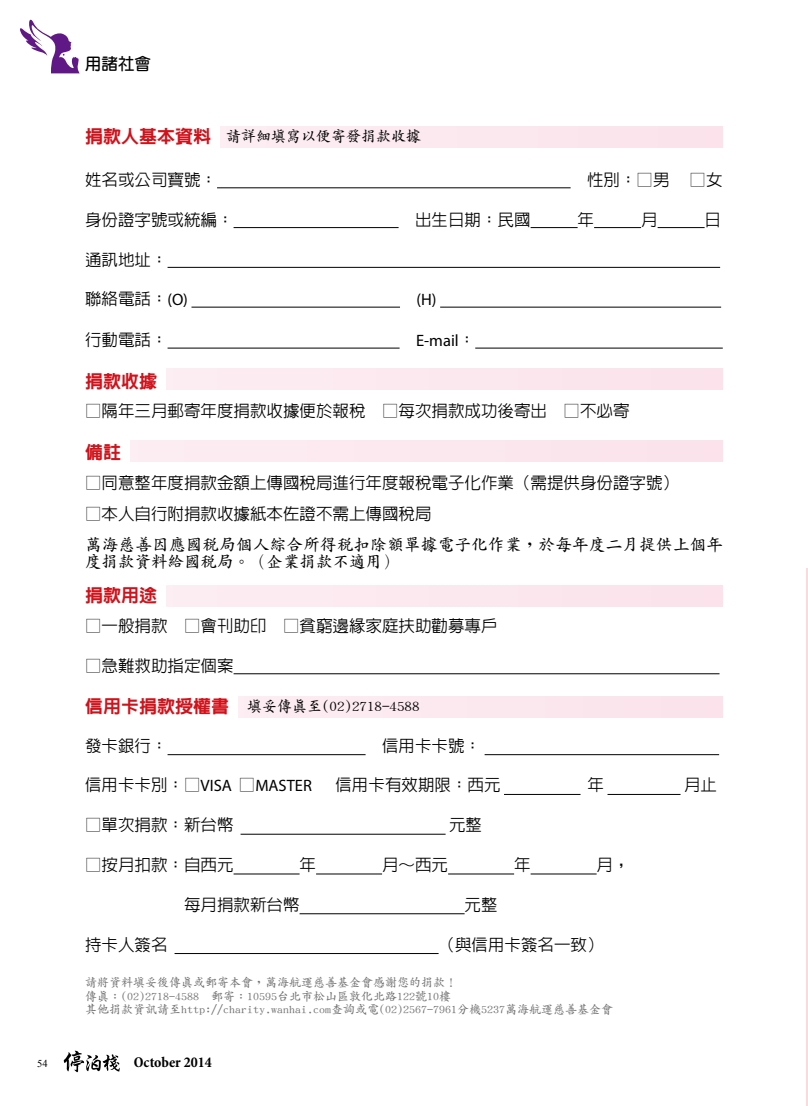
<style>
.page{position:relative;width:808px;height:1106px;background:#fff}
.page>*{position:absolute;margin:0;border:0;box-sizing:border-box;transform-origin:0 0}
.t1{font:800 18px "AR Hei B5";color:#d0121b}
.t2{font:500 16.5px "AR Hei B5";color:#000}
.t3{font:700 16.5px/16.5px "AR Kai B5";letter-spacing:.02em;color:#000}
.t4{font:16.5px "Myriad Pro";color:#000}
.t5{font:700 16.5px "AR Yuan B5";color:#000}
.t6{font:700 15px "AR Kai B5";color:#000}
.t7{font:700 condensed 15px "Minion Pro";color:#000}
.t8{font:700 12px/13.5px "AR Kai B5";color:#727171}
.t9{font:10.5px "Times New Roman";color:#000}
.s1{font-family:"AR Hei B5";font-weight:800;font-size:18px;color:#d0121b}
.s2{font-family:"Myriad Pro";font-weight:400}
.s3{font-family:"AR Hei B5";font-weight:500}
</style>
<div class="page">
<hr style="left:806px;top:569px;width:2px;height:537px;background:#fadbdb">
<div style="left:220px;top:126px;width:503px;height:21px;background:#fbe8ef"></div>
<div style="left:166px;top:369px;width:557px;height:20px;background:#fbe8ef"></div>
<div style="left:166px;top:586px;width:557px;height:21px;background:#fbe8ef"></div>
<div style="left:238px;top:696px;width:485px;height:21px;background:#fbe8ef"></div>
<div style="left:130px;top:440px;width:593px;height:21px;background:#fbe8ef"></div>
<hr style="left:217px;top:187px;width:354px;height:1px;background:#000">
<hr style="left:234px;top:227px;width:165px;height:1px;background:#000">
<hr style="left:531px;top:227px;width:47px;height:1px;background:#000">
<hr style="left:594px;top:227px;width:47px;height:1px;background:#000">
<hr style="left:658px;top:227px;width:47px;height:1px;background:#000">
<hr style="left:168px;top:267px;width:552px;height:1px;background:#000">
<hr style="left:191px;top:307px;width:209px;height:1px;background:#000">
<hr style="left:440px;top:307px;width:281px;height:1px;background:#000">
<hr style="left:168px;top:348px;width:232px;height:1px;background:#000">
<hr style="left:475px;top:348px;width:248px;height:1px;background:#000">
<hr style="left:234px;top:673px;width:485px;height:1px;background:#000">
<hr style="left:168px;top:754px;width:198px;height:1px;background:#000">
<hr style="left:485px;top:754px;width:234px;height:1px;background:#000">
<hr style="left:504px;top:794px;width:76px;height:1px;background:#000">
<hr style="left:607px;top:794px;width:73px;height:1px;background:#000">
<hr style="left:241px;top:833px;width:205px;height:1px;background:#000">
<hr style="left:234px;top:873px;width:66px;height:1px;background:#000">
<hr style="left:316px;top:873px;width:66px;height:1px;background:#000">
<hr style="left:448px;top:873px;width:66px;height:1px;background:#000">
<hr style="left:531px;top:873px;width:66px;height:1px;background:#000">
<hr style="left:300px;top:913px;width:165px;height:1px;background:#000">
<hr style="left:175px;top:953px;width:264px;height:1px;background:#000">
<svg style="left:64px;top:1050px;width:56px;height:22px"></svg>
<svg style="left:20px;top:19px;width:60px;height:54px"></svg>
<p class="t5" style="left:85px;top:56px;width:67px">用諸社會</p>
<p class="t6" style="left:85px;top:129px;width:338px"><span class="s1">捐款人基本資料</span> 請詳細填寫以便寄發捐款收據</p>
<p class="t2" style="left:85px;top:172px;width:133px">姓名或公司寶號：</p>
<p class="t2" style="left:587px;top:172px;width:137px">性別：□男 □女</p>
<p class="t2" style="left:85px;top:211px;width:150px">身份證字號或統編：</p>
<p class="t2" style="left:415px;top:211px;width:117px">出生日期：民國</p>
<p class="t2" style="left:578px;top:211px;width:18px">年</p>
<p class="t2" style="left:641px;top:211px;width:18px">月</p>
<p class="t2" style="left:705px;top:211px;width:18px">日</p>
<p class="t2" style="left:85px;top:251px;width:84px">通訊地址：</p>
<p class="t2" style="left:85px;top:291px;width:104px">聯絡電話：<span class="s2">(O)</span></p>
<p class="t4" style="left:416px;top:290px;width:22px">(H)</p>
<p class="t2" style="left:85px;top:332px;width:84px">行動電話：</p>
<p class="t4" style="left:416px;top:331px;width:61px">E-mail<span class="s3">：</span></p>
<p class="t1" style="left:85px;top:372px;width:73px">捐款收據</p>
<p class="t2" style="left:85px;top:403px;width:546px">□隔年三月郵寄年度捐款收據便於報稅 □每次捐款成功後寄出 □不必寄</p>
<p class="t1" style="left:85px;top:443px;width:37px">備註</p>
<p class="t2" style="left:85px;top:474px;width:595px">□同意整年度捐款金額上傳國稅局進行年度報稅電子化作業（需提供身份證字號）</p>
<p class="t2" style="left:85px;top:505px;width:348px">□本人自行附捐款收據紙本佐證不需上傳國稅局</p>
<p class="t3" style="left:85px;top:536px;width:639px">萬海慈善因應國稅局個人綜合所得稅扣除額單據電子化作業，於每年度二月提供上個年度捐款資料給國稅局。（企業捐款不適用）</p>
<p class="t1" style="left:85px;top:586px;width:73px">捐款用途</p>
<p class="t2" style="left:85px;top:618px;width:414px">□一般捐款 □會刊助印 □貧窮邊緣家庭扶助勸募專戶</p>
<p class="t2" style="left:85px;top:657px;width:150px">□急難救助指定個案</p>
<p class="t6" style="left:85px;top:699px;width:336px"><span class="s1">信用卡捐款授權書</span> 填妥傳真至(02)2718-4588</p>
<p class="t2" style="left:85px;top:737px;width:84px">發卡銀行：</p>
<p class="t2" style="left:382px;top:737px;width:100px">信用卡卡號：</p>
<p class="t4" style="left:85px;top:775px;width:228px"><span class="s3">信用卡卡別：□</span>VISA <span class="s3">□</span>MASTER</p>
<p class="t2" style="left:335px;top:777px;width:166px">信用卡有效期限：西元</p>
<p class="t2" style="left:587px;top:777px;width:18px">年</p>
<p class="t2" style="left:684px;top:777px;width:34px">月止</p>
<p class="t2" style="left:85px;top:816px;width:150px">□單次捐款：新台幣</p>
<p class="t2" style="left:449px;top:816px;width:34px">元整</p>
<p class="t2" style="left:85px;top:856px;width:150px">□按月扣款：自西元</p>
<p class="t2" style="left:300px;top:856px;width:18px">年</p>
<p class="t2" style="left:382px;top:856px;width:67px">月∼西元</p>
<p class="t2" style="left:514px;top:856px;width:18px">年</p>
<p class="t2" style="left:597px;top:856px;width:34px">月，</p>
<p class="t2" style="left:184px;top:896px;width:117px">每月捐款新台幣</p>
<p class="t2" style="left:465px;top:896px;width:34px">元整</p>
<p class="t2" style="left:85px;top:936px;width:84px">持卡人簽名</p>
<p class="t2" style="left:439px;top:936px;width:166px">（與信用卡簽名一致）</p>
<p class="t8" style="left:85px;top:975px;width:529px">請將資料填妥後傳真或郵寄本會，萬海航運慈善基金會感謝您的捐款！<br>傳真：(02)2718-4588 郵寄：10595台北市松山區敦化北路122號10樓<br>其他捐款資訊請至http://charity.wanhai.com查詢或電(02)2567-7961分機5237萬海航運慈善基金會</p>
<p class="t9" style="left:37px;top:1056px;width:12px">54</p>
<p class="t7" style="left:134px;top:1052px;width:80px">October 2014</p>
</div>
